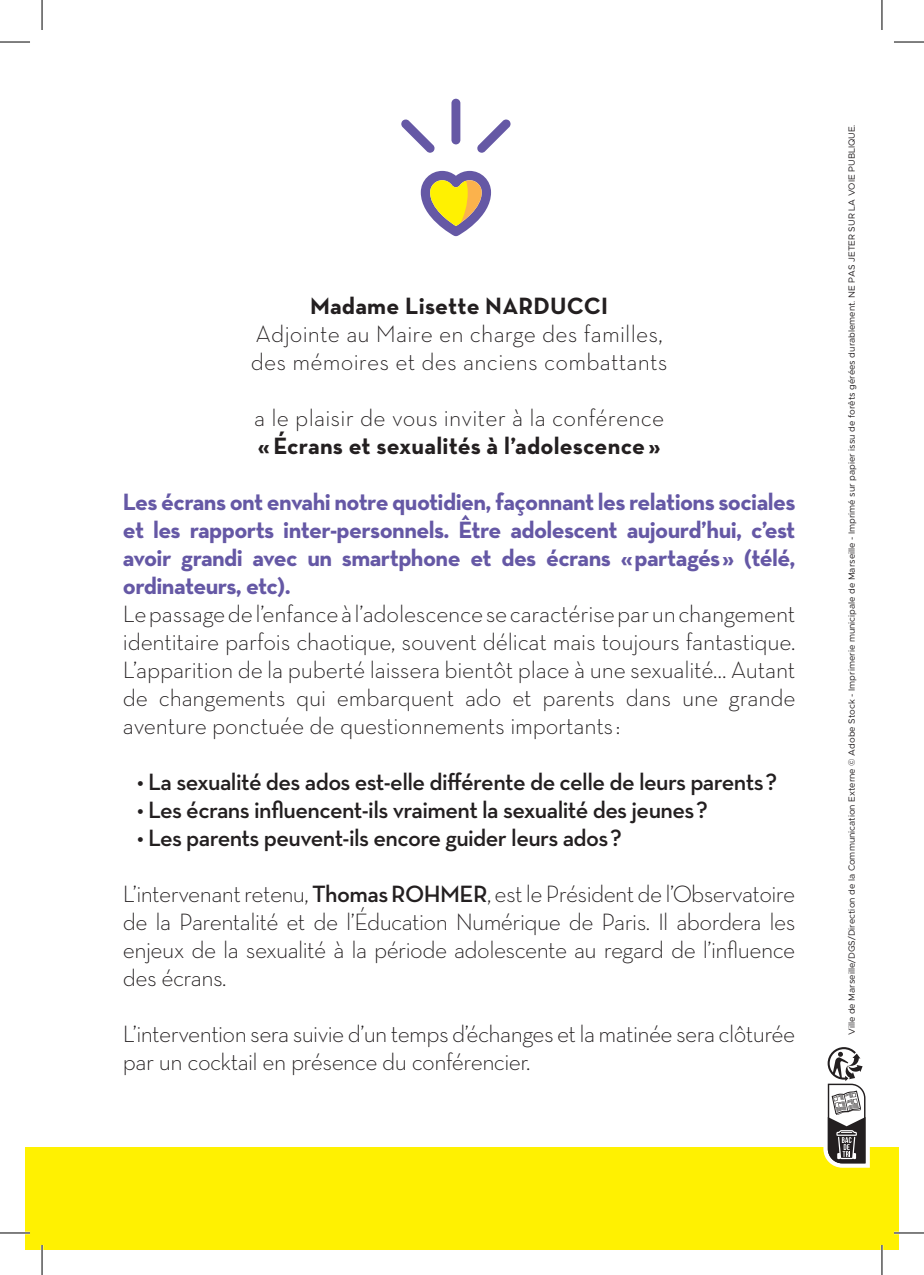
<style>
.page{position:relative;width:924px;height:1275px;background:#fff}
.page>*{position:absolute;margin:0;border:0;box-sizing:border-box;transform-origin:0 0}
.t1{font:300 24px/28px "Neutra Text";letter-spacing:-.02em;color:#231f20;text-align:justify}
.t2{font:700 24px/28px "Neutra Text";letter-spacing:-.025em;color:#6558a5;text-align:justify}
.t3{font:600 24px "Neutra Text";letter-spacing:-.025em;color:#231f20}
.t4{font:300 24px/28px "Neutra Text";letter-spacing:.01em;color:#231f20}
.t5{font:700 24px "Neutra Text";letter-spacing:.01em;color:#231f20}
.t6{font:9px "Metropolis";color:#231f20}
.s1{font-weight:600}
.s2{font-family:"Gotham"}
</style>
<div class="page">
<div style="left:25px;top:1148px;width:873px;height:102px;background:#fff101"></div>
<svg style="left:401px;top:99px;width:109px;height:54px"></svg>
<svg style="left:420px;top:171px;width:71px;height:65px"></svg>
<svg style="left:823px;top:1047px;width:46px;height:120px"></svg>
<hr style="left:0;top:1231px;width:30px;height:3px;background:#fff">
<hr style="left:893px;top:1231px;width:30px;height:3px;background:#fff">
<hr style="left:41px;top:1245px;width:2px;height:30px;background:#fff">
<hr style="left:880px;top:1245px;width:2px;height:30px;background:#fff">
<hr style="left:0;top:42px;width:30px;height:1px;background:#000">
<hr style="left:893px;top:42px;width:30px;height:1px;background:#000">
<hr style="left:0;top:1232px;width:30px;height:1px;background:#000">
<hr style="left:893px;top:1232px;width:30px;height:1px;background:#000">
<hr style="left:42px;top:0;width:1px;height:30px;background:#000">
<hr style="left:42px;top:1245px;width:1px;height:30px;background:#000">
<hr style="left:881px;top:0;width:1px;height:30px;background:#000">
<hr style="left:881px;top:1245px;width:1px;height:30px;background:#000">
<p class="t5" style="left:310px;top:291px;width:299px">Madame Lisette NARDUCCI</p>
<p class="t4" style="left:250px;top:319px;width:418px">Adjointe au Maire en charge des familles, des mémoires et des anciens combattants</p>
<p class="t4" style="left:254px;top:403px;width:411px">a le plaisir de vous inviter à la conférence</p>
<p class="t5" style="left:258px;top:431px;width:404px">«Écrans et sexualités à l’adolescence »</p>
<p class="t2" style="left:123px;top:487px;width:673px">Les écrans ont envahi notre quotidien, façonnant les relations sociales et les rapports inter-personnels. Être adolescent aujourd’hui, c’est avoir grandi avec un smartphone et des écrans «partagés» (télé, ordinateurs, etc).</p>
<p class="t1" style="left:123px;top:599px;width:673px">Le passage de l’enfance à l’adolescence se caractérise par un changement identitaire parfois chaotique, souvent délicat mais toujours fantastique.<br>L’apparition de la puberté laissera bientôt place à une sexualité… Autant de changements qui embarquent ado et parents dans une grande aventure ponctuée de questionnements importants :</p>
<p class="t3" style="left:137px;top:767px;width:641px">• La sexualité des ados est-elle différente de celle de leurs parents?</p>
<p class="t3" style="left:137px;top:795px;width:572px">• Les écrans influencent-ils vraiment la sexualité des jeunes?</p>
<p class="t3" style="left:137px;top:823px;width:486px">• Les parents peuvent-ils encore guider leurs ados?</p>
<p class="t1" style="left:123px;top:879px;width:673px">L’intervenant retenu, <span class="s1">Thomas ROHMER</span>, est le Président de l’Observatoire de la Parentalité et de l’Éducation Numérique de Paris. Il abordera les enjeux de la sexualité à la période adolescente au regard de l’influence des écrans.</p>
<p class="t1" style="left:123px;top:1019px;width:673px">L’intervention sera suivie d’un temps d’échanges et la matinée sera clôturée par un cocktail en présence du conférencier.</p>
<p class="t6" style="left:845px;top:1035px;width:912px;rotate:-90deg">Ville de Marseille/DGS/Direction de la Communication Externe <span class="s2">©</span> Adobe Stock - Imprimerie municipale de Marseille - Imprimé sur papier issu de forêts gérées durablement. NE PAS JETER SUR LA VOIE PUBLIQUE.</p>
</div>
